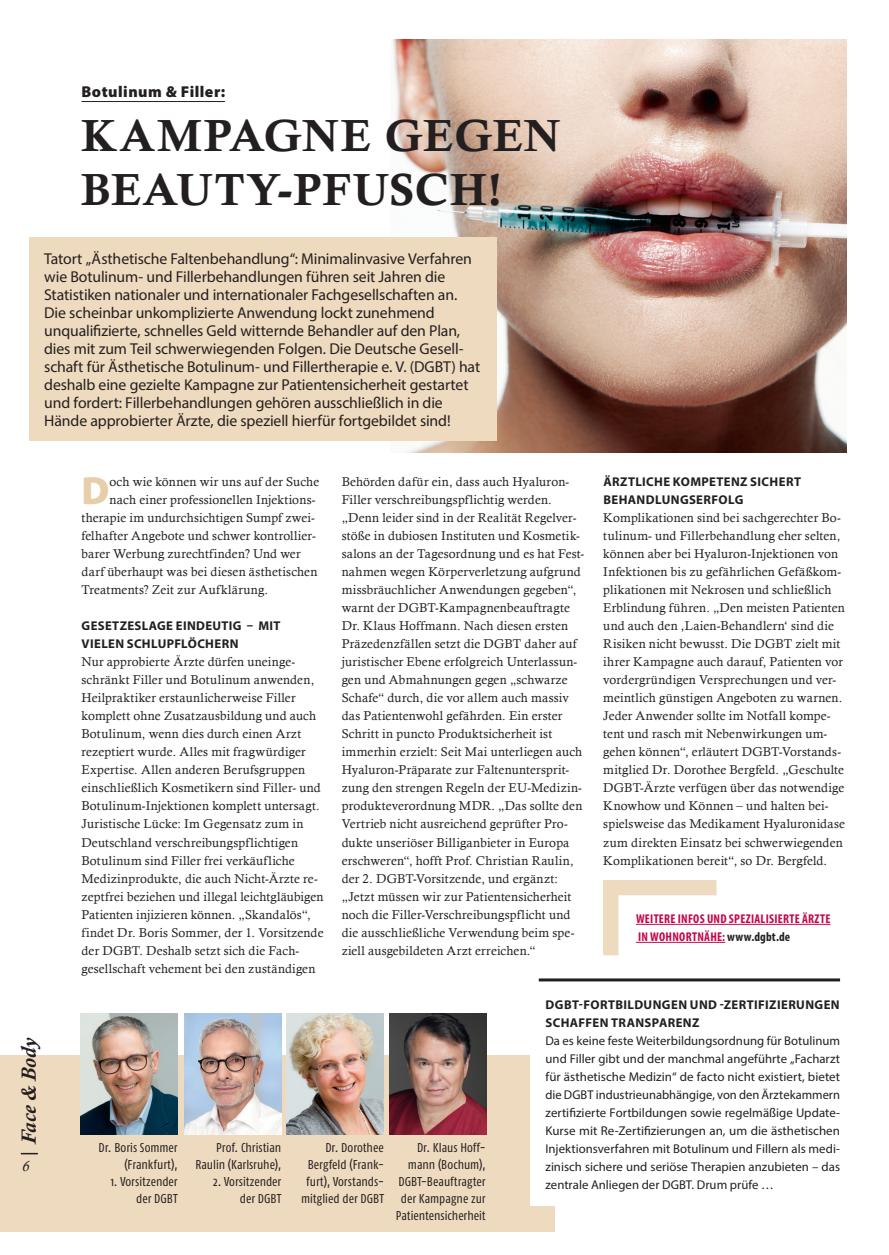
<style>
.page{position:relative;width:889px;height:1255px;background:#fff}
.page>*{position:absolute;margin:0;border:0;box-sizing:border-box;transform-origin:0 0}
.t1{font:45px/54px "Calis MT Bol";letter-spacing:.02em;color:#231f20}
.t2{font:900 39.45px "Myriad Pro";color:#e8cda9}
.t3{font:italic 700 21px "Calisto";color:#231f20}
.t4{font:15.75px/18px "Myriad Pro";letter-spacing:-.005em;color:#231f20}
.t5{font:900 15.75px "Myriad Pro";letter-spacing:.03em;color:#231f20}
.t6{font:italic 15px "Calisto";color:#231f20}
.t7{font:12.75px/18px "Calisto";letter-spacing:.015em;color:#231f20}
.t8{font:12.75px/18px "Myriad Pro";letter-spacing:.005em;color:#231f20;text-align:justify}
.t9{font:12.75px/17px "Fago Co";color:#231f20;text-align:right}
.t10{font:700 12.75px/18px "Myriad Pro";letter-spacing:.03em;color:#231f20}
.t11{font:700 condensed 12.75px/18px "Myriad Pro";letter-spacing:.02em;color:#c3074d}
.s1{color:#231f20}
</style>
<div class="page">
<div style="left:0;top:1054px;width:554px;height:177px;background:#eedabe"></div>
<img style="left:392px;top:39px;width:454px;height:413px">
<div style="left:29px;top:237px;width:468px;height:204px;background:#eedabe"></div>
<img style="left:184px;top:1013px;width:97px;height:121px">
<hr style="left:81px;top:101px;width:144px;height:1px;background:#231f20">
<img style="left:81px;top:1013px;width:97px;height:121px">
<img style="left:389px;top:1013px;width:97px;height:121px">
<div style="left:530px;top:979px;width:325px;height:226px;background:#fff"></div>
<hr style="left:539px;top:978px;width:301px;height:3px;background:#231f20">
<img style="left:287px;top:1013px;width:97px;height:121px">
<svg style="left:603px;top:880px;width:113px;height:75px"></svg>
<hr style="left:636px;top:924px;width:194px;height:1px;background:#c3074d">
<hr style="left:636px;top:942px;width:89px;height:1px;background:#c3074d">
<svg style="left:21px;top:1152px;width:17px;height:2px"></svg>
<p class="t5" style="left:81px;top:81px;width:145px">Botulinum &amp; Filler:</p>
<h1 class="t1" style="left:81px;top:108px;width:480px">KAMPAGNE GEGEN<br>BEAUTY-PFUSCH!</h1>
<p class="t4" style="left:44px;top:249px;width:437px">Tatort „Ästhetische Faltenbehandlung“: Minimalinvasive Verfahren wie Botulinum- und Fillerbehandlungen führen seit Jahren die Statistiken nationaler und internationaler Fachgesellschaften an.<br>Die scheinbar unkomplizierte Anwendung lockt zunehmend unqualifizierte, schnelles Geld witternde Behandler auf den Plan, dies mit zum Teil schwerwiegenden Folgen. Die Deutsche Gesell&shy;schaft für Ästhetische Botulinum- und Fillertherapie e. V. (DGBT) hat deshalb eine gezielte Kampagne zur Patientensicherheit gestartet und fordert: Fillerbehandlungen gehören ausschließlich in die Hände approbierter Ärzte, die speziell hierfür fortgebildet sind!</p>
<h2 class="t2" style="left:81px;top:464px;width:30px">D</h2>
<p class="t7" style="left:109px;top:473px;width:211px">och wie können wir uns auf der Suche</p>
<p class="t7" style="left:109px;top:491px;width:208px">nach einer professionellen Injektions-</p>
<p class="t7" style="left:81px;top:509px;width:235px">therapie im undurchsichtigen Sumpf zwei-</p>
<p class="t7" style="left:81px;top:527px;width:236px">felhafter Angebote und schwer kontrollier-</p>
<p class="t7" style="left:81px;top:545px;width:221px">barer Werbung zurechtfinden? Und wer</p>
<p class="t7" style="left:81px;top:563px;width:237px">darf überhaupt was bei diesen ästhetischen</p>
<p class="t7" style="left:81px;top:581px;width:188px">Treatments? Zeit zur Aufklärung.</p>
<p class="t10" style="left:82px;top:616px;width:200px">GESETZESLAGE EINDEUTIG – MIT<br>VIELEN SCHLUPFLÖCHERN</p>
<p class="t7" style="left:81px;top:653px;width:243px">Nur approbierte Ärzte dürfen uneinge&shy;schränkt Filler und Botulinum anwenden, Heilpraktiker erstaunlicherweise Filler komplett ohne Zusatzausbildung und auch Botulinum, wenn dies durch einen Arzt rezeptiert wurde. Alles mit fragwürdiger Expertise. Allen anderen Berufsgruppen einschließlich Kosmetikern sind Filler- und Botulinum-Injektionen komplett untersagt.<br>Juristische Lücke: Im Gegensatz zum in Deutschland verschreibungspflichtigen Botulinum sind Filler frei verkäufliche Medizinprodukte, die auch Nicht-Ärzte re&shy;zeptfrei beziehen und illegal leichtgläubigen Patienten injizieren können. „Skandalös“, findet Dr. Boris Sommer, der 1. Vorsitzende der DGBT. Deshalb setzt sich die Fach&shy;gesellschaft vehement bei den zuständigen</p>
<p class="t7" style="left:342px;top:473px;width:244px">Behörden dafür ein, dass auch Hyaluron-Filler verschreibungspflichtig werden. „Denn leider sind in der Realität Regelver&shy;stöße in dubiosen Instituten und Kosmetik&shy;salons an der Tagesordnung und es hat Fest&shy;nahmen wegen Körperverletzung aufgrund missbräuchlicher Anwendungen gegeben“, warnt der DGBT-Kampagnenbeauftragte Dr. Klaus Hoffmann. Nach diesen ersten Präzedenzfällen setzt die DGBT daher auf juristischer Ebene erfolgreich Unterlassun&shy;gen und Abmahnungen gegen „schwarze Schafe“ durch, die vor allem auch massiv das Patientenwohl gefährden. Ein erster Schritt in puncto Produktsicherheit ist immerhin erzielt: Seit Mai unterliegen auch Hyaluron-Präparate zur Faltenuntersprit&shy;zung den strengen Regeln der EU-Medizin&shy;produkteverordnung MDR. „Das sollte den Vertrieb nicht ausreichend geprüfter Pro&shy;dukte unseriöser Billiganbieter in Europa erschweren“, hofft Prof. Christian Raulin, der 2. DGBT-Vorsitzende, und ergänzt: „Jetzt müssen wir zur Patientensicherheit noch die Filler-Verschreibungspflicht und die ausschließliche Verwendung beim spe&shy;ziell ausgebildeten Arzt erreichen.“</p>
<p class="t10" style="left:603px;top:472px;width:199px">ÄRZTLICHE KOMPETENZ SICHERT<br>BEHANDLUNGSERFOLG</p>
<p class="t7" style="left:603px;top:509px;width:243px">Komplikationen sind bei sachgerechter Bo&shy;tulinum- und Fillerbehandlung eher selten, können aber bei Hyaluron-Injektionen von Infektionen bis zu gefährlichen Gefäßkom&shy;plikationen mit Nekrosen und schließlich Erblindung führen. „Den meisten Patienten und auch den ‚Laien-Behandlern‘ sind die Risiken nicht bewusst. Die DGBT zielt mit ihrer Kampagne auch darauf, Patienten vor vordergründigen Versprechungen und ver&shy;meintlich günstigen Angeboten zu warnen.<br>Jeder Anwender sollte im Notfall kompe&shy;tent und rasch mit Nebenwirkungen um&shy;gehen können“, erläutert DGBT-Vorstands&shy;mitglied Dr. Dorothee Bergfeld. „Geschulte DGBT-Ärzte verfügen über das notwendige Knowhow und Können – und halten bei&shy;spielsweise das Medikament Hyaluronidase zum direkten Einsatz bei schwerwiegenden Komplikationen bereit“, so Dr. Bergfeld.</p>
<p class="t11" style="left:636px;top:909px;width:196px">WEITERE INFOS UND SPEZIALISIERTE ÄRZTE<br>IN WOHNORTNÄHE: <span class="s1">www.dgbt.de</span></p>
<h3 class="t3" style="left:17px;top:1143px;width:109px;rotate:-90deg">Face &amp; Body</h3>
<p class="t6" style="left:22px;top:1156px;width:9px">6</p>
<p class="t9" style="left:99px;top:1139px;width:80px">Dr. Boris Sommer (Frankfurt),</p>
<p class="t9" style="left:111px;top:1173px;width:68px">1. Vorsitzender der DGBT</p>
<p class="t9" style="left:195px;top:1139px;width:87px">Prof. Christian<br>Raulin (Karlsruhe),</p>
<p class="t9" style="left:213px;top:1173px;width:70px">2. Vorsitzender der DGBT</p>
<p class="t9" style="left:301px;top:1139px;width:84px">Dr. Dorothee<br>Bergfeld (Frank&shy;furt), Vorstands&shy;mitglied der DGBT</p>
<p class="t9" style="left:396px;top:1139px;width:91px">Dr. Klaus Hoff&shy;mann (Bochum),<br>DGBT-Beauftragter der Kampagne zur<br>Patientensicherheit</p>
<p class="t10" style="left:545px;top:994px;width:296px">DGBT-FORTBILDUNGEN UND -ZERTIFIZIERUNGEN<br>SCHAFFEN TRANSPARENZ</p>
<p class="t8" style="left:545px;top:1031px;width:296px">Da es keine feste Weiterbildungsordnung für Botulinum und Filler gibt und der manchmal angeführte „Facharzt für ästhetische Medizin“ de facto nicht existiert, bietet die DGBT industrieunabhängige, von den Ärztekammern zertifizierte Fortbildungen sowie regelmäßige Update-Kurse mit Re-Zertifizierungen an, um die ästhetischen Injektionsverfahren mit Botulinum und Fillern als medi&shy;zinisch sichere und seriöse Therapien anzubieten – das zentrale Anliegen der DGBT. Drum prüfe …</p>
</div>
